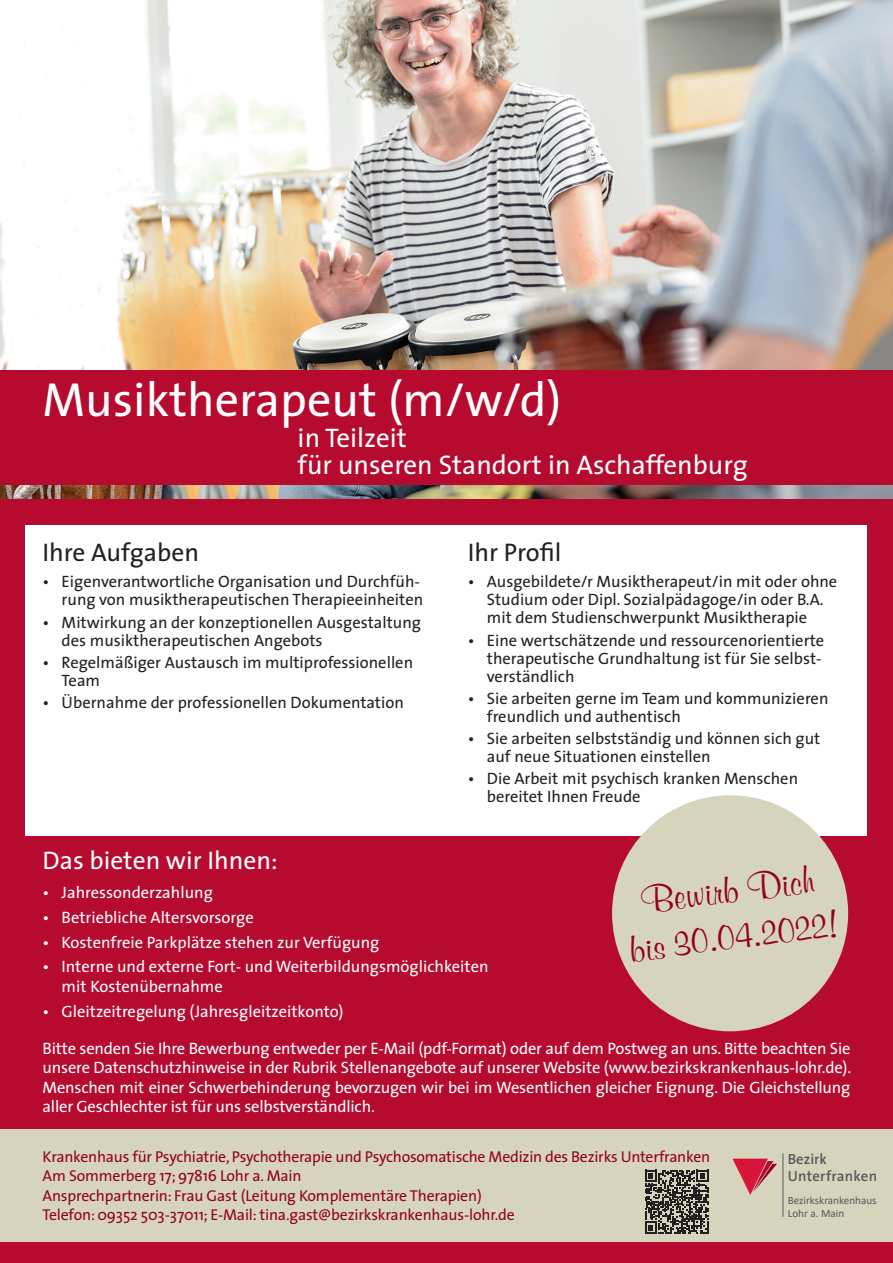
<style>
.page{position:relative;width:893px;height:1263px;background:#fff}
.page>*{position:absolute;margin:0;border:0;box-sizing:border-box;transform-origin:0 0}
.t1{font:48px "The Sans";color:#fff}
.t2{font:700 39px/47.2px "Murray Hill BT";color:#930220;text-align:center}
.t3{font:27px/27px "The Sans";color:#fff}
.t4{font:25.5px "The Sans";color:#231f20}
.t5{font:25.5px "The Sans";color:#fff}
.t6{font:16.5px/18px "The Sans";color:#231f20}
.t7{font:16.5px/19.5px "The Sans";color:#fff;text-align:justify}
.t8{font:15.75px/19.5px "The Sans";letter-spacing:-.01em;color:#930220}
.t9{font:600 14.85px/17.2px "The Sans";letter-spacing:.015em;color:#57585a}
.t10{font:11.1px/13.4px "Calibri";color:#57585a}
</style>
<div class="page">
<img style="left:0;top:0;width:893px;height:500px">
<div style="left:0;top:500px;width:893px;height:763px;background:#b60b2f"></div>
<div style="left:26px;top:525px;width:841px;height:311px;background:#fff"></div>
<div style="left:0;top:1129px;width:893px;height:113px;background:#d7d4bd"></div>
<div style="left:0;top:370px;width:893px;height:115px;background:#b60b2f"></div>
<hr style="left:783px;top:1153px;width:1px;height:64px;background:#57585a">
<svg style="left:732px;top:1158px;width:45px;height:37px"></svg>
<svg style="left:645px;top:1170px;width:63px;height:64px"></svg>
<div style="left:612px;top:795px;width:236px;height:236px;background:#d7d4bd;border-radius:50%"></div>
<h1 class="t1" style="left:43px;top:360px;width:520px">Musiktherapeut (m/w/d)</h1>
<h3 class="t3" style="left:298px;top:424px;width:452px">in Teilzeit<br>für unseren Standort in Aschaffenburg</h3>
<h3 class="t4" style="left:43px;top:531px;width:158px">Ihre Aufgaben</h3>
<p class="t6" style="left:43px;top:572px;width:382px;text-align:right">• Eigenverantwortliche Organisation und Durchfüh&shy;rung von musiktherapeutischen Therapieeinheiten</p>
<p class="t6" style="left:62px;top:612px;width:361px;text-indent:-19px">• Mitwirkung an der konzeptionellen Ausgestaltung des musiktherapeutischen Angebots</p>
<p class="t6" style="left:62px;top:653px;width:353px;text-indent:-19px">• Regelmäßiger Austausch im multiprofessionellen<br>Team</p>
<p class="t6" style="left:43px;top:693px;width:363px">• Übernahme der professionellen Dokumentation</p>
<h3 class="t4" style="left:468px;top:531px;width:95px">Ihr Profil</h3>
<p class="t6" style="left:487px;top:572px;width:352px;text-indent:-19px">• Ausgebildete/r Musiktherapeut/in mit oder ohne<br>Studium oder Dipl. Sozialpädagoge/in oder B.A. mit dem Studienschwerpunkt Musiktherapie</p>
<p class="t6" style="left:487px;top:630px;width:339px;text-indent:-19px">• Eine wertschätzende und ressourcenorientierte therapeutische Grundhaltung ist für Sie selbst&shy;verständlich</p>
<p class="t6" style="left:487px;top:689px;width:343px;text-indent:-19px">• Sie arbeiten gerne im Team und kommunizieren freundlich und authentisch</p>
<p class="t6" style="left:487px;top:729px;width:335px;text-indent:-19px">• Sie arbeiten selbstständig und können sich gut auf neue Situationen einstellen</p>
<p class="t6" style="left:487px;top:769px;width:313px;text-indent:-19px">• Die Arbeit mit psychisch kranken Menschen bereitet Ihnen Freude</p>
<h3 class="t5" style="left:43px;top:839px;width:237px">Das bieten wir Ihnen:</h3>
<p class="t7" style="left:43px;top:882px;width:172px">• Jahressonderzahlung</p>
<p class="t7" style="left:43px;top:907px;width:213px">• Betriebliche Altersvorsorge</p>
<p class="t7" style="left:43px;top:932px;width:338px">• Kostenfreie Parkplätze stehen zur Verfügung</p>
<p class="t7" style="left:62px;top:956px;width:428px;text-indent:-19px">• Interne und externe Fort- und Weiterbildungsmöglichkeiten mit Kostenübernahme</p>
<p class="t7" style="left:43px;top:1001px;width:303px">• Gleitzeitregelung (Jahresgleitzeitkonto)</p>
<h2 class="t2" style="left:620px;top:878px;width:211px;rotate:-7deg">Bewirb Dich bis 30.04.2022!</h2>
<p class="t7" style="left:43px;top:1038px;width:810px">Bitte senden Sie Ihre Bewerbung entweder per E-Mail (pdf-Format) oder auf dem Postweg an uns. Bitte beachten Sie unsere Datenschutzhinweise in der Rubrik Stellenangebote auf unserer Website (www.bezirkskrankenhaus-lohr.de).<br>Menschen mit einer Schwerbehinderung bevorzugen wir bei im Wesentlichen gleicher Eignung. Die Gleichstellung aller Geschlechter ist für uns selbstverständlich.</p>
<p class="t8" style="left:43px;top:1146px;width:669px">Krankenhaus für Psychiatrie, Psychotherapie und Psychosomatische Medizin des Bezirks Unterfranken Am Sommerberg 17; 97816 Lohr a. Main<br>Ansprechpartnerin: Frau Gast (Leitung Komplementäre Therapien)<br>Telefon: 09352 503-37011; E-Mail: tina.gast@bezirkskrankenhaus-lohr.de</p>
<p class="t9" style="left:788px;top:1150px;width:91px">Bezirk<br>Unterfranken</p>
<p class="t10" style="left:788px;top:1193px;width:90px">Bezirkskrankenhaus<br>Lohr a. Main</p>
</div>
